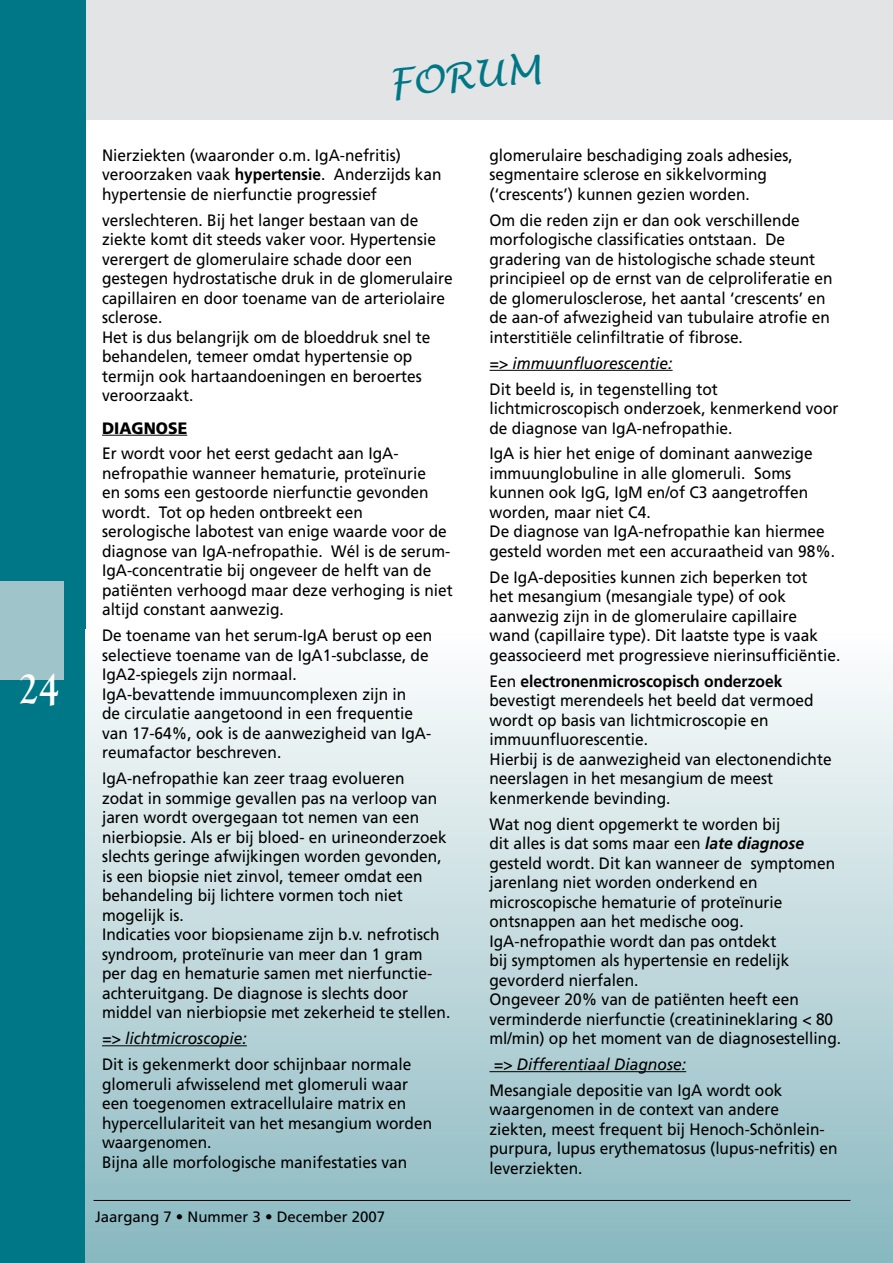
<style>
.page{position:relative;width:893px;height:1263px;background:#fff}
.page>*{position:absolute;margin:0;border:0;box-sizing:border-box;transform-origin:0 0}
.t1{font:700 45px "Goudy Old Style T";color:#fff;scale:.9 1}
.t2{font:italic 37.65px "Lucida Handwriting";color:#007786}
.t3{font:16.5px/19.5px "Frutiger LT";color:#000;scale:.94 1}
.t4{font:italic 16.5px "Frutiger LT";color:#000;scale:.95 1}
.t5{font:900 16.5px "Frutiger LT";color:#000;scale:.95 1}
.t6{font:15px "Frutiger LT";color:#000}
.s1{font-weight:700}
.s2{font-weight:700;font-style:italic}
</style>
<div class="page">
<div style="left:49px;top:0;width:844px;height:119px;background:#e3e4e5"></div>
<div style="left:0;top:0;width:85px;height:1263px;background:#007786"></div>
<div style="left:0;top:581px;width:64px;height:98px;background:#9fc5cb"></div>
<div style="left:85px;top:629px;width:808px;height:634px;background:linear-gradient(to bottom,#fffefe,#88b7bf)"></div>
<svg style="left:892px;top:629px;width:1px;height:634px"></svg>
<hr style="left:94px;top:1200px;width:756px;height:1px;background:#000">
<hr style="left:102px;top:435px;width:85px;height:1px;background:#000">
<hr style="left:102px;top:1045px;width:145px;height:1px;background:#000">
<hr style="left:489px;top:370px;width:184px;height:1px;background:#000">
<hr style="left:489px;top:1071px;width:197px;height:1px;background:#000">
<h1 class="t1" style="left:18px;top:663px;width:47px">24</h1>
<h2 class="t2" style="left:387px;top:60px;width:154px;rotate:-5deg">FORUM</h2>
<p class="t3" style="left:102px;top:145px;width:363px">Nierziekten (waaronder o.m. IgA-nefritis) veroorzaken vaak <span class="s1">hypertensie</span>. Anderzijds kan hypertensie de nierfunctie progressief</p>
<p class="t3" style="left:102px;top:210px;width:375px">verslechteren. Bij het langer bestaan van de ziekte komt dit steeds vaker voor. Hypertensie verergert de glomerulaire schade door een gestegen hydrostatische druk in de glomerulaire capillairen en door toename van de arteriolaire sclerose.<br>Het is dus belangrijk om de bloeddruk snel te behandelen, temeer omdat hypertensie op termijn ook hartaandoeningen en beroertes veroorzaakt.</p>
<p class="t5" style="left:102px;top:418px;width:91px">DIAGNOSE</p>
<p class="t3" style="left:102px;top:444px;width:375px">Er wordt voor het eerst gedacht aan IgA&shy;nefropathie wanneer hematurie, proteïnurie<br>en soms een gestoorde nierfunctie gevonden wordt. Tot op heden ontbreekt een serologische labotest van enige waarde voor de diagnose van IgA-nefropathie. Wél is de serum-IgA-concentratie bij ongeveer de helft van de patiënten verhoogd maar deze verhoging is niet altijd constant aanwezig.</p>
<p class="t3" style="left:102px;top:626px;width:353px">De toename van het serum-IgA berust op een selectieve toename van de IgA1-subclasse, de IgA2-spiegels zijn normaal.<br>IgA-bevattende immuuncomplexen zijn in<br>de circulatie aangetoond in een frequentie van 17-64%, ook is de aanwezigheid van IgA&shy;reumafactor beschreven.</p>
<p class="t3" style="left:102px;top:769px;width:372px">IgA-nefropathie kan zeer traag evolueren<br>zodat in sommige gevallen pas na verloop van jaren wordt overgegaan tot nemen van een nierbiopsie. Als er bij bloed- en urineonderzoek slechts geringe afwijkingen worden gevonden, is een biopsie niet zinvol, temeer omdat een behandeling bij lichtere vormen toch niet mogelijk is.<br>Indicaties voor biopsiename zijn b.v. nefrotisch syndroom, proteïnurie van meer dan 1 gram per dag en hematurie samen met nierfunctie&shy;achteruitgang. De diagnose is slechts door middel van nierbiopsie met zekerheid te stellen.</p>
<p class="t4" style="left:102px;top:1029px;width:154px">=&gt; lichtmicroscopie:</p>
<p class="t3" style="left:102px;top:1054px;width:353px">Dit is gekenmerkt door schijnbaar normale glomeruli afwisselend met glomeruli waar een toegenomen extracellulaire matrix en hypercellulariteit van het mesangium worden waargenomen.<br>Bijna alle morfologische manifestaties van</p>
<p class="t6" style="left:95px;top:1208px;width:292px">Jaargang 7 • Nummer 3 • December 2007</p>
<p class="t3" style="left:489px;top:145px;width:324px">glomerulaire beschadiging zoals adhesies, segmentaire sclerose en sikkelvorming (‘crescents’) kunnen gezien worden.</p>
<p class="t3" style="left:489px;top:210px;width:366px">Om die reden zijn er dan ook verschillende morfologische classificaties ontstaan. De gradering van de histologische schade steunt principieel op de ernst van de celproliferatie en de glomerulosclerose, het aantal ‘crescents’ en de aan-of afwezigheid van tubulaire atrofie en interstitiële celinfiltratie of fibrose.</p>
<p class="t4" style="left:489px;top:353px;width:194px">=&gt; immuunfluorescentie:</p>
<p class="t3" style="left:489px;top:379px;width:373px">Dit beeld is, in tegenstelling tot lichtmicroscopisch onderzoek, kenmerkend voor de diagnose van IgA-nefropathie.</p>
<p class="t3" style="left:489px;top:444px;width:369px">IgA is hier het enige of dominant aanwezige immuunglobuline in alle glomeruli. Soms kunnen ook IgG, IgM en/of C3 aangetroffen worden, maar niet C4.<br>De diagnose van IgA-nefropathie kan hiermee gesteld worden met een accuraatheid van 98%.</p>
<p class="t3" style="left:489px;top:567px;width:375px">De IgA-deposities kunnen zich beperken tot<br>het mesangium (mesangiale type) of ook aanwezig zijn in de glomerulaire capillaire wand (capillaire type). Dit laatste type is vaak geassocieerd met progressieve nierinsufficiëntie.</p>
<p class="t3" style="left:489px;top:671px;width:366px">Een <span class="s1">electronenmicroscopisch onderzoek </span>bevestigt merendeels het beeld dat vermoed wordt op basis van lichtmicroscopie en immuunfluorescentie.<br>Hierbij is de aanwezigheid van electonendichte neerslagen in het mesangium de meest kenmerkende bevinding.</p>
<p class="t3" style="left:489px;top:814px;width:376px">Wat nog dient opgemerkt te worden bij<br>dit alles is dat soms maar een <span class="s2">late diagnose </span>gesteld wordt. Dit kan wanneer de symptomen jarenlang niet worden onderkend en microscopische hematurie of proteïnurie ontsnappen aan het medische oog.<br>IgA-nefropathie wordt dan pas ontdekt<br>bij symptomen als hypertensie en redelijk gevorderd nierfalen.<br>Ongeveer 20% van de patiënten heeft een verminderde nierfunctie (creatinineklaring &lt; 80 ml/min) op het moment van de diagnosestelling.</p>
<p class="t4" style="left:494px;top:1055px;width:204px">=&gt; Differentiaal Diagnose:</p>
<p class="t3" style="left:489px;top:1080px;width:372px">Mesangiale depositie van IgA wordt ook waargenomen in de context van andere ziekten, meest frequent bij Henoch-Schönlein&shy;purpura, lupus erythematosus (lupus-nefritis) en leverziekten.</p>
</div>
